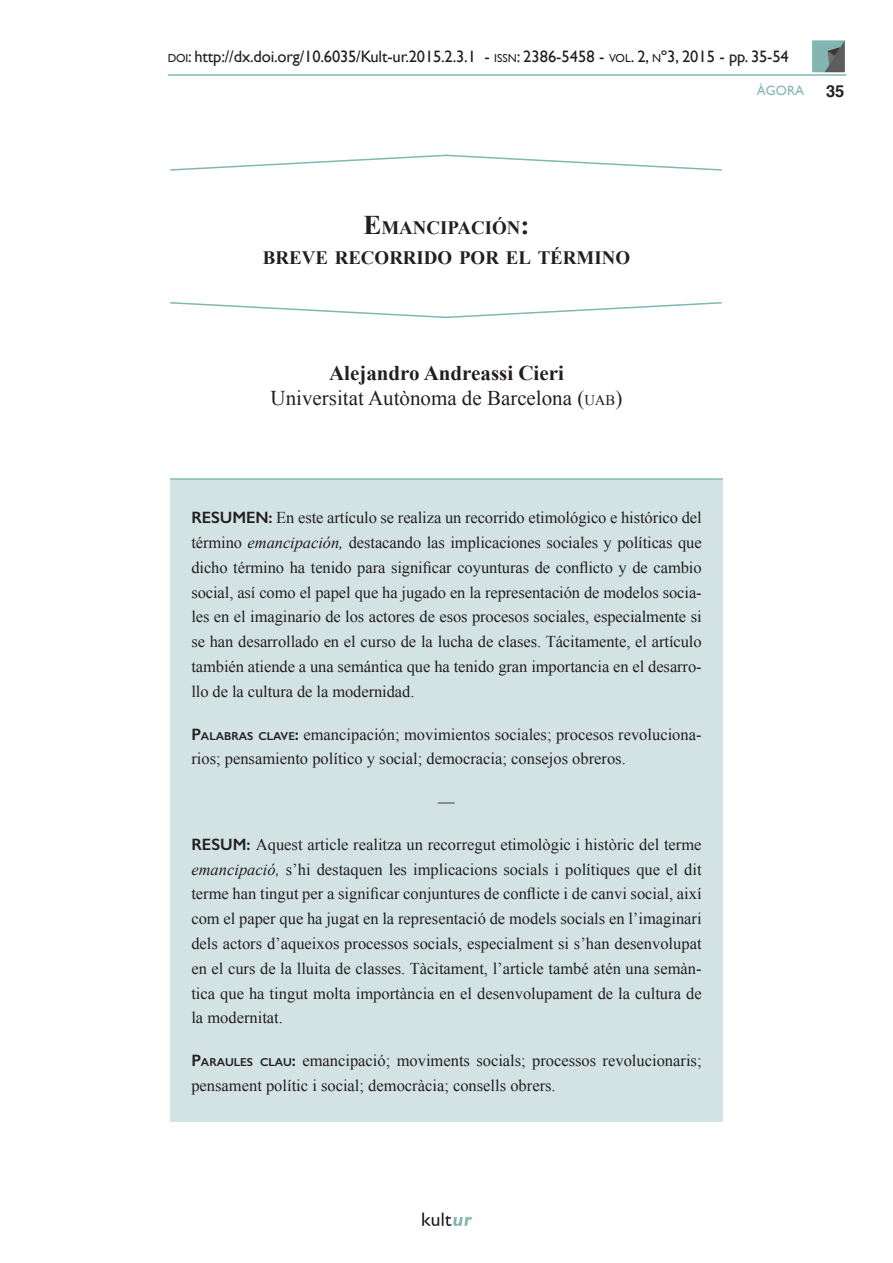
<style>
.page{position:relative;width:893px;height:1263px;background:#fff}
.page>*{position:absolute;margin:0;border:0;box-sizing:border-box;transform-origin:0 0}
.Nombre_autor{font:21px "Times New Roman";color:#231f20}
.Nombre_autor-2{font:700 21px "Times New Roman";color:#231f20}
.Título_1{font:700 18.9px/30px "Times New Roman";color:#231f20;text-align:center}
.Resumen_abstract{font:16.5px/24.8px "Times New Roman";color:#231f20;text-align:justify}
.t1{font:16.5px "Gill Sans";letter-spacing:-.01em;color:#231f20}
.t2{font:700 16.5px "Helvetica";color:#231f20}
.t3{font:13.5px "Gill Sans";color:#81b8b3}
.s1{font-size:11.55px}
.s2{font-style:inherit}
.s3{font-size:27px}
.s4{font-size:14.7px}
.s5{font-family:"Gill Sans";font-weight:600}
.s6{font-style:italic}
.s7{font-family:"Gill Sans";font-weight:600;font-size:11.55px}
</style>
<div class="page">
<img style="left:422px;top:1212px;width:50px;height:14px">
<img style="left:812px;top:40px;width:33px;height:33px">
<hr style="left:168px;top:74px;width:678px;height:2px;background:#81b8b3">
<div style="left:170px;top:480px;width:553px;height:641px;background:#d3e3e3"></div>
<hr style="left:170px;top:478px;width:553px;height:2px;background:#81b8b3">
<svg style="left:170px;top:154px;width:552px;height:17px"></svg>
<svg style="left:170px;top:302px;width:552px;height:17px"></svg>
<p class="t1" style="left:168px;top:47px;width:622px"><span class="s1">DOI</span>: http://dx.doi.org/10.6035/Kult-ur.2015.2.3.1 - <span class="s1">ISSN</span>: 2386-5458 - <span class="s1">VOL</span><span class="s2">. 2,</span> <span class="s1">N</span><span class="s2">º3, 2015 -</span> pp. <span class="s2">35-54</span></p>
<p class="Título_1" style="left:263px;top:212px;width:369px"><span class="s3">E</span>MANCIPACIÓN<span class="s3">:<br></span>BREVE RECORRIDO POR EL TÉRMINO</p>
<p class="Nombre_autor-2" style="left:329px;top:359px;width:236px">Alejandro Andreassi Cieri</p>
<p class="Nombre_autor" style="left:271px;top:384px;width:353px">Universitat Autònoma de Barcelona (<span class="s4">uab</span><span class="s2">)</span></p>
<p class="Resumen_abstract" style="left:191px;top:505px;width:512px"><span class="s5">RESUMEN:</span> En este artículo se realiza un recorrido etimológico e histórico del término <span class="s6">emancipación,</span> destacando las implicaciones sociales y políticas que dicho término ha tenido para significar coyunturas de conflicto y de cambio social, así como el papel que ha jugado en la representación de modelos socia&shy;les en el imaginario de los actores de esos procesos sociales, especialmente si se han desarrollado en el curso de la lucha de clases. Tácitamente, el artículo también atiende a una semántica que ha tenido gran importancia en el desarro&shy;llo de la cultura de la modernidad.</p>
<p class="Resumen_abstract" style="left:191px;top:721px;width:512px"><span class="s5">P</span><span class="s7">ALABRAS CLAVE</span><span class="s5">:</span> emancipación; movimientos sociales; procesos revoluciona&shy;rios; pensamiento político y social; democracia; consejos obreros.</p>
<p class="Resumen_abstract" style="left:438px;top:789px;width:18px">—</p>
<p class="Resumen_abstract" style="left:191px;top:832px;width:512px"><span class="s5">RESUM:</span> Aquest article realitza un recorregut etimològic i històric del terme <span class="s6">emancipació,</span> s’hi destaquen les implicacions socials i polítiques que el dit terme han tingut per a significar conjuntures de conflicte i de canvi social, així com el paper que ha jugat en la representació de models socials en l’imaginari dels actors d’aqueixos processos socials, especialment si s’han desenvolupat en el curs de la lluita de classes. Tàcitament, l’article també atén una semàn&shy;tica que ha tingut molta importància en el desenvolupament de la cultura de la modernitat.</p>
<p class="Resumen_abstract" style="left:191px;top:1048px;width:512px"><span class="s5">P</span><span class="s7">ARAULES CLAU</span><span class="s5">:</span> emancipació; moviments socials; processos revolucionaris; pensament polític i social; democràcia; consells obrers.</p>
<p class="t3" style="left:757px;top:83px;width:49px">ÀGORA</p>
<p class="t2" style="left:826px;top:77px;width:20px">35</p>
</div>
